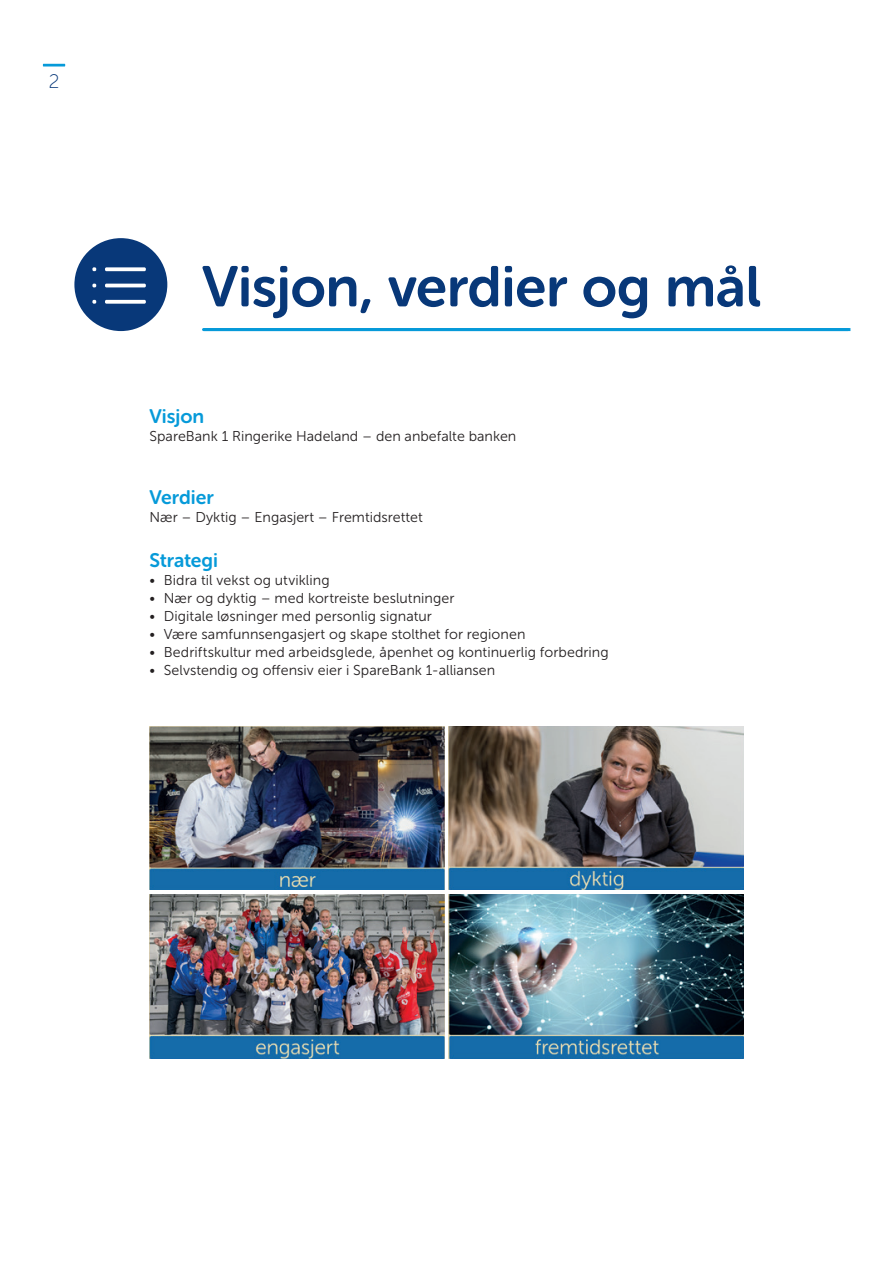
<style>
.page{position:relative;width:893px;height:1263px;background:#fff}
.page>*{position:absolute;margin:0;border:0;box-sizing:border-box;transform-origin:0 0}
.t1{font:57px "Museo Sans Rounded 700";letter-spacing:-.01em;color:#083879}
.t2{font:19.5px "Museo Sans Rounded 700";color:#069ad9}
.t3{font:19.5px "Museo Sans Rounded 100";color:#083879}
.t4{font:14.25px "Museo Sans 300";letter-spacing:.005em;color:#231f20}
</style>
<div class="page">
<div style="left:74px;top:238px;width:93px;height:93px;background:#083879;border-radius:50%"></div>
<hr style="left:203px;top:328px;width:647px;height:3px;background:#069ad9">
<svg style="left:105px;top:267px;width:41px;height:4px"></svg>
<hr style="left:105px;top:284px;width:41px;height:3px;background:#fff">
<svg style="left:105px;top:300px;width:41px;height:4px"></svg>
<svg style="left:92px;top:267px;width:4px;height:4px"></svg>
<svg style="left:92px;top:284px;width:4px;height:3px"></svg>
<svg style="left:92px;top:300px;width:4px;height:4px"></svg>
<img style="left:449px;top:894px;width:294px;height:165px">
<img style="left:150px;top:727px;width:294px;height:163px">
<img style="left:449px;top:727px;width:294px;height:163px">
<img style="left:150px;top:894px;width:294px;height:165px">
<hr style="left:43px;top:64px;width:22px;height:3px;background:#069ad9">
<h2 class="t3" style="left:49px;top:71px;width:12px">2</h2>
<h1 class="t1" style="left:202px;top:255px;width:561px">Visjon, verdier og mål</h1>
<h2 class="t2" style="left:150px;top:405px;width:56px">Visjon</h2>
<p class="t4" style="left:150px;top:428px;width:368px">SpareBank 1 Ringerike Hadeland – den anbefalte banken</p>
<h2 class="t2" style="left:150px;top:486px;width:66px">Verdier</h2>
<p class="t4" style="left:150px;top:509px;width:275px">Nær – Dyktig – Engasjert – Fremtidsrettet</p>
<h2 class="t2" style="left:150px;top:549px;width:70px">Strategi</h2>
<p class="t4" style="left:150px;top:572px;width:182px">• Bidra til vekst og utvikling</p>
<p class="t4" style="left:150px;top:590px;width:306px">• Nær og dyktig – med kortreiste beslutninger</p>
<p class="t4" style="left:150px;top:608px;width:284px">• Digitale løsninger med personlig signatur</p>
<p class="t4" style="left:150px;top:626px;width:377px">• Være samfunnsengasjert og skape stolthet for regionen</p>
<p class="t4" style="left:150px;top:644px;width:461px">• Bedriftskultur med arbeidsglede, åpenhet og kontinuerlig forbedring</p>
<p class="t4" style="left:150px;top:662px;width:347px">• Selvstendig og offensiv eier i SpareBank 1-alliansen</p>
</div>
